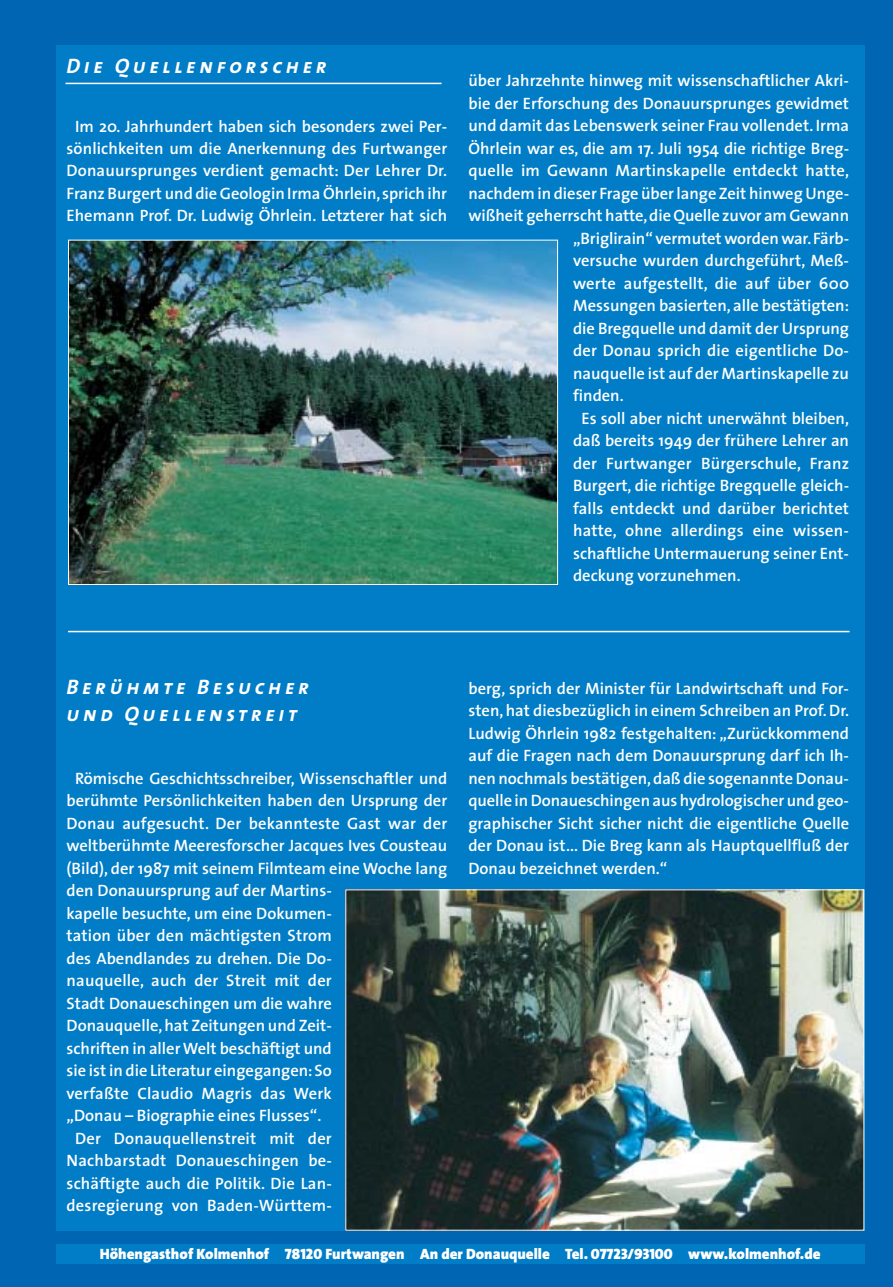
<style>
.page{position:relative;width:893px;height:1287px;background:#fff}
.page>*{position:absolute;margin:0;border:0;box-sizing:border-box;transform-origin:0 0}
.t1{font:italic 21px/27px "The Sans Bold Caps";letter-spacing:.175em;color:#fff}
.t2{font:600 16.5px/22.5px "The Sans";color:#fff;text-align:justify}
.t3{font:900 15px "The Sans";color:#fff}
.s1{font-family:"The Sans Black Caps";font-weight:400}
</style>
<div class="page">
<div style="left:1px;top:1px;width:891px;height:1286px;background:#0066b3"></div>
<div style="left:56px;top:45px;width:808px;height:1186px;background:#007dc6"></div>
<hr style="left:66px;top:83px;width:375px;height:1px;background:#fff">
<img style="left:347px;top:891px;width:515px;height:338px">
<img style="left:70px;top:242px;width:486px;height:341px">
<hr style="left:68px;top:631px;width:781px;height:1px;background:#fff">
<div style="left:56px;top:1245px;width:808px;height:19px;background:#007dc6"></div>
<p class="t1" style="left:67px;top:52px;width:261px">Die Quellenforscher</p>
<p class="t2" style="left:67px;top:116px;width:382px;text-align:center">Im 20. Jahrhundert haben sich besonders zwei Per&shy;sönlichkeiten um die Anerkennung des Furtwanger Donauursprunges verdient gemacht: Der Lehrer Dr.<br>Franz Burgert und die Geologin Irma Öhrlein,sprich ihr Ehemann Prof. Dr. Ludwig Öhrlein. Letzterer hat sich</p>
<p class="t2" style="left:468px;top:71px;width:382px">über Jahrzehnte hinweg mit wissenschaftlicher Akri-</p>
<p class="t2" style="left:468px;top:94px;width:382px">bie der Erforschung des Donauursprunges gewidmet</p>
<p class="t2" style="left:468px;top:116px;width:382px">und damit das Lebenswerk seiner Frau vollendet. Irma</p>
<p class="t2" style="left:468px;top:139px;width:382px">Öhrlein war es, die am 17. Juli 1954 die richtige Breg-</p>
<p class="t2" style="left:468px;top:161px;width:382px">quelle im Gewann Martinskapelle entdeckt hatte,</p>
<p class="t2" style="left:468px;top:184px;width:382px">nachdem in dieser Frage über lange Zeit hinweg Unge-</p>
<p class="t2" style="left:468px;top:206px;width:382px">wißheit geherrscht hatte,die Quelle zuvor am Gewann</p>
<p class="t2" style="left:573px;top:229px;width:277px">„Briglirain“ vermutet worden war.Färb-</p>
<p class="t2" style="left:573px;top:251px;width:277px">versuche wurden durchgeführt, Meß-</p>
<p class="t2" style="left:573px;top:274px;width:277px">werte aufgestellt, die auf über 600</p>
<p class="t2" style="left:573px;top:296px;width:277px">Messungen basierten, alle bestätigten:</p>
<p class="t2" style="left:573px;top:319px;width:277px">die Bregquelle und damit der Ursprung</p>
<p class="t2" style="left:573px;top:341px;width:277px">der Donau sprich die eigentliche Do-</p>
<p class="t2" style="left:573px;top:364px;width:277px">nauquelle ist auf der Martinskapelle zu</p>
<p class="t2" style="left:573px;top:386px;width:52px">finden.</p>
<p class="t2" style="left:581px;top:409px;width:269px">Es soll aber nicht unerwähnt bleiben,</p>
<p class="t2" style="left:573px;top:431px;width:277px">daß bereits 1949 der frühere Lehrer an</p>
<p class="t2" style="left:573px;top:454px;width:277px">der Furtwanger Bürgerschule, Franz</p>
<p class="t2" style="left:573px;top:476px;width:277px">Burgert, die richtige Bregquelle gleich-</p>
<p class="t2" style="left:573px;top:499px;width:277px">falls entdeckt und darüber berichtet</p>
<p class="t2" style="left:573px;top:521px;width:277px">hatte, ohne allerdings eine wissen-</p>
<p class="t2" style="left:573px;top:544px;width:277px">schaftliche Untermauerung seiner Ent-</p>
<p class="t2" style="left:573px;top:566px;width:169px">deckung vorzunehmen.</p>
<p class="t1" style="left:67px;top:674px;width:244px">Berühmte Besucher und Quellenstreit</p>
<p class="t2" style="left:75px;top:769px;width:373px">Römische Geschichtsschreiber, Wissenschaftler und</p>
<p class="t2" style="left:67px;top:791px;width:382px">berühmte Persönlichkeiten haben den Ursprung der</p>
<p class="t2" style="left:67px;top:814px;width:382px">Donau aufgesucht. Der bekannteste Gast war der</p>
<p class="t2" style="left:67px;top:836px;width:382px">weltberühmte Meeresforscher Jacques Ives Cousteau</p>
<p class="t2" style="left:67px;top:859px;width:382px">(Bild), der 1987 mit seinem Filmteam eine Woche lang</p>
<p class="t2" style="left:67px;top:881px;width:267px">den Donauursprung auf der Martins-</p>
<p class="t2" style="left:67px;top:904px;width:267px">kapelle besuchte, um eine Dokumen-</p>
<p class="t2" style="left:67px;top:926px;width:267px">tation über den mächtigsten Strom</p>
<p class="t2" style="left:67px;top:949px;width:267px">des Abendlandes zu drehen. Die Do-</p>
<p class="t2" style="left:67px;top:971px;width:267px">nauquelle, auch der Streit mit der</p>
<p class="t2" style="left:67px;top:994px;width:267px">Stadt Donaueschingen um die wahre</p>
<p class="t2" style="left:67px;top:1016px;width:267px">Donauquelle, hat Zeitungen und Zeit-</p>
<p class="t2" style="left:67px;top:1039px;width:267px">schriften in aller Welt beschäftigt und</p>
<p class="t2" style="left:67px;top:1061px;width:267px">sie ist in die Literatur eingegangen: So</p>
<p class="t2" style="left:67px;top:1084px;width:267px">verfaßte Claudio Magris das Werk</p>
<p class="t2" style="left:67px;top:1106px;width:256px">„Donau – Biographie eines Flusses“.</p>
<p class="t2" style="left:75px;top:1129px;width:258px">Der Donauquellenstreit mit der</p>
<p class="t2" style="left:67px;top:1151px;width:267px">Nachbarstadt Donaueschingen be-</p>
<p class="t2" style="left:67px;top:1174px;width:267px">schäftigte auch die Politik. Die Lan-</p>
<p class="t2" style="left:67px;top:1196px;width:267px">desregierung von Baden-Württem-</p>
<p class="t2" style="left:468px;top:679px;width:382px">berg, sprich der Minister für Landwirtschaft und For&shy;sten, hat diesbezüglich in einem Schreiben an Prof. Dr.<br>Ludwig Öhrlein 1982 festgehalten: „Zurückkommend auf die Fragen nach dem Donauursprung darf ich Ih&shy;nen nochmals bestätigen, daß die sogenannte Donau&shy;quelle in Donaueschingen aus hydrologischer und geo&shy;graphischer Sicht sicher nicht die eigentliche Quelle der Donau ist... Die Breg kann als Hauptquellfluß der Donau bezeichnet werden.“</p>
<p class="t3" style="left:100px;top:1248px;width:722px">Höhengasthof Kolmenhof <span class="s1">78120</span> Furtwangen An der Donauquelle Tel. <span class="s1">07723/93100</span> www.kolmenhof.de</p>
</div>
